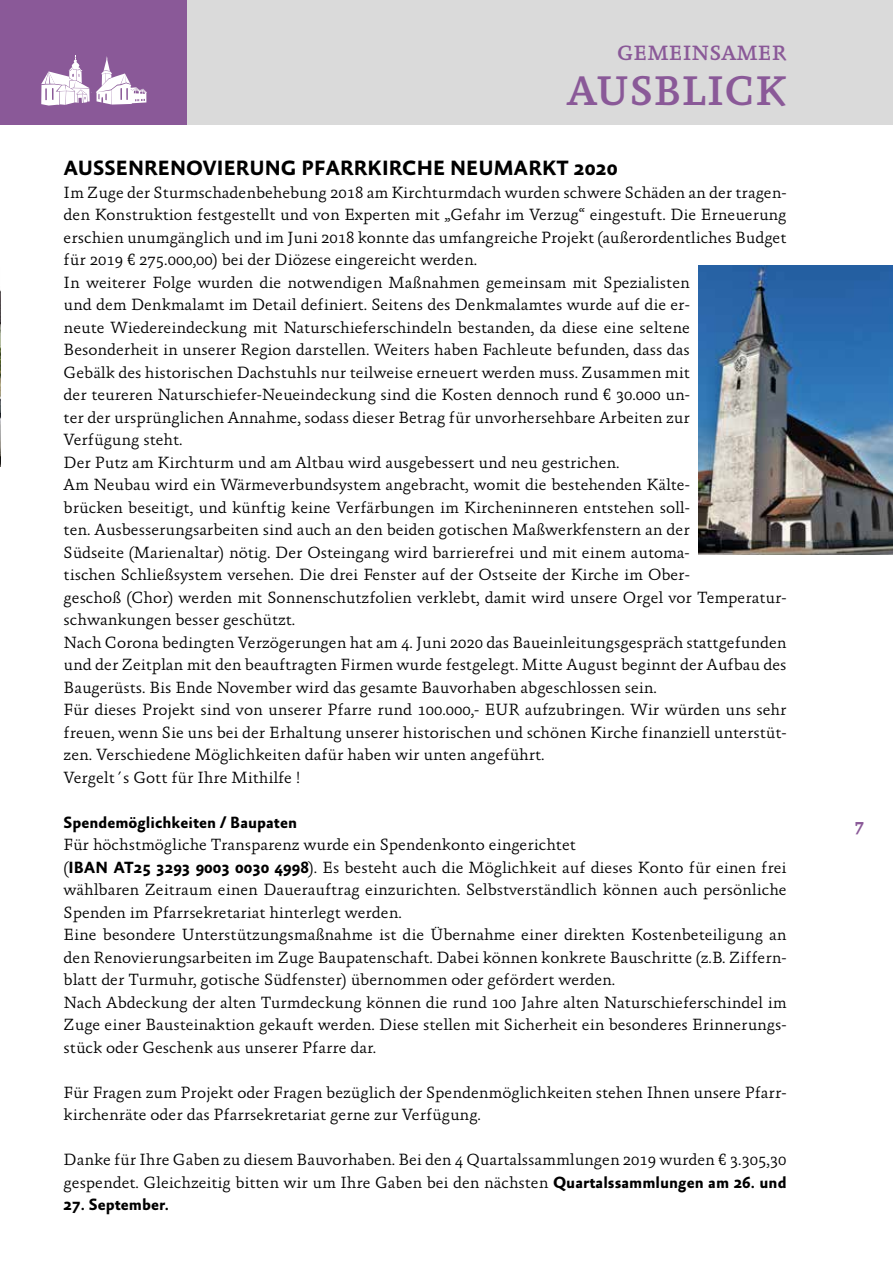
<style>
.page{position:relative;width:893px;height:1263px;background:#fff}
.page>*{position:absolute;margin:0;border:0;box-sizing:border-box;transform-origin:0 0}
.t1{font:500 42px "Absara";color:#8a5998}
.t2{font:700 21px "Absara Sans";color:#000}
.t3{font:500 21px "Absara";color:#8a5998}
.t4{font:700 18px "Absara";color:#8a5998}
.t5{font:300 16.5px/22.5px "Absara";color:#000}
.t6{font:700 16.5px "Absara Sans";color:#000}
.s1{font-family:"Absara Sans";font-weight:700}
</style>
<div class="page">
<div style="left:0;top:0;width:893px;height:125px;background:#dadada"></div>
<img style="left:0;top:290px;width:1px;height:176px">
<img style="left:698px;top:265px;width:195px;height:289px">
<div style="left:0;top:0;width:187px;height:125px;background:#8a5998"></div>
<svg style="left:41px;top:55px;width:106px;height:51px"></svg>
<p class="t3" style="left:617px;top:41px;width:171px">GEMEINSAMER</p>
<h1 class="t1" style="left:567px;top:67px;width:221px">AUSBLICK</h1>
<p class="t2" style="left:64px;top:157px;width:555px">AUSSENRENOVIERUNG PFARRKIRCHE NEUMARKT 2020</p>
<p class="t5" style="left:64px;top:181px;width:724px">Im Zuge der Sturmschadenbehebung 2018 am Kirchturmdach wurden schwere Schäden an der tragen&shy;den Konstruktion festgestellt und von Experten mit „Gefahr im Verzug“ eingestuft. Die Erneuerung erschien unumgänglich und im Juni 2018 konnte das umfangreiche Projekt (außerordentliches Budget für 2019 € 275.000,00) bei der Diözese eingereicht werden.<br>In weiterer Folge wurden die notwendigen Maßnahmen gemeinsam mit Spezialisten<br>und dem Denkmalamt im Detail definiert. Seitens des Denkmalamtes wurde auf die er-<br>neute Wiedereindeckung mit Naturschieferschindeln bestanden, da diese eine seltene Besonderheit in unserer Region darstellen. Weiters haben Fachleute befunden, dass das<br>Gebälk des historischen Dachstuhls nur teilweise erneuert werden muss. Zusammen mit<br>der teureren Naturschiefer-Neueindeckung sind die Kosten dennoch rund € 30.000 un-<br>ter der ursprünglichen Annahme, sodass dieser Betrag für unvorhersehbare Arbeiten zur<br>Verfügung steht.<br>Der Putz am Kirchturm und am Altbau wird ausgebessert und neu gestrichen.<br>Am Neubau wird ein Wärmeverbundsystem angebracht, womit die bestehenden Kälte-<br>brücken beseitigt, und künftig keine Verfärbungen im Kircheninneren entstehen soll-<br>ten. Ausbesserungsarbeiten sind auch an den beiden gotischen Maßwerkfenstern an der<br>Südseite (Marienaltar) nötig. Der Osteingang wird barrierefrei und mit einem automa-<br>tischen Schließsystem versehen. Die drei Fenster auf der Ostseite der Kirche im Ober-<br>geschoß (Chor) werden mit Sonnenschutzfolien verklebt, damit wird unsere Orgel vor Temperatur&shy;schwankungen besser geschützt.<br>Nach Corona bedingten Verzögerungen hat am 4. Juni 2020 das Baueinleitungsgespräch stattgefunden und der Zeitplan mit den beauftragten Firmen wurde festgelegt. Mitte August beginnt der Aufbau des Baugerüsts. Bis Ende November wird das gesamte Bauvorhaben abgeschlossen sein.<br>Für dieses Projekt sind von unserer Pfarre rund 100.000,- EUR aufzubringen. Wir würden uns sehr freuen, wenn Sie uns bei der Erhaltung unserer historischen und schönen Kirche finanziell unterstüt&shy;zen. Verschiedene Möglichkeiten dafür haben wir unten angeführt.<br>Vergelt´s Gott für Ihre Mithilfe !</p>
<p class="t6" style="left:64px;top:814px;width:235px">Spendemöglichkeiten / Baupaten</p>
<p class="t5" style="left:64px;top:834px;width:724px">Für höchstmögliche Transparenz wurde ein Spendenkonto eingerichtet<br>(<span class="s1">IBAN AT25 3293 9003 0030 4998</span>). Es besteht auch die Möglichkeit auf dieses Konto für einen frei wählbaren Zeitraum einen Dauerauftrag einzurichten. Selbstverständlich können auch persönliche Spenden im Pfarrsekretariat hinterlegt werden.<br>Eine besondere Unterstützungsmaßnahme ist die Übernahme einer direkten Kostenbeteiligung an den Renovierungsarbeiten im Zuge Baupatenschaft. Dabei können konkrete Bauschritte (z.B. Ziffern&shy;blatt der Turmuhr, gotische Südfenster) übernommen oder gefördert werden.<br>Nach Abdeckung der alten Turmdeckung können die rund 100 Jahre alten Naturschieferschindel im Zuge einer Bausteinaktion gekauft werden. Diese stellen mit Sicherheit ein besonderes Erinnerungs&shy;stück oder Geschenk aus unserer Pfarre dar.</p>
<p class="t5" style="left:64px;top:1081px;width:724px">Für Fragen zum Projekt oder Fragen bezüglich der Spendenmöglichkeiten stehen Ihnen unsere Pfarr&shy;kirchenräte oder das Pfarrsekretariat gerne zur Verfügung.</p>
<p class="t5" style="left:64px;top:1149px;width:724px">Danke für Ihre Gaben zu diesem Bauvorhaben. Bei den 4 Quartalssammlungen 2019 wurden € 3.305,30 gespendet. Gleichzeitig bitten wir um Ihre Gaben bei den nächsten <span class="s1">Quartalssammlungen am 26. und</span></p>
<p class="t6" style="left:64px;top:1196px;width:107px">27. September.</p>
<p class="t4" style="left:855px;top:814px;width:11px">7</p>
</div>
